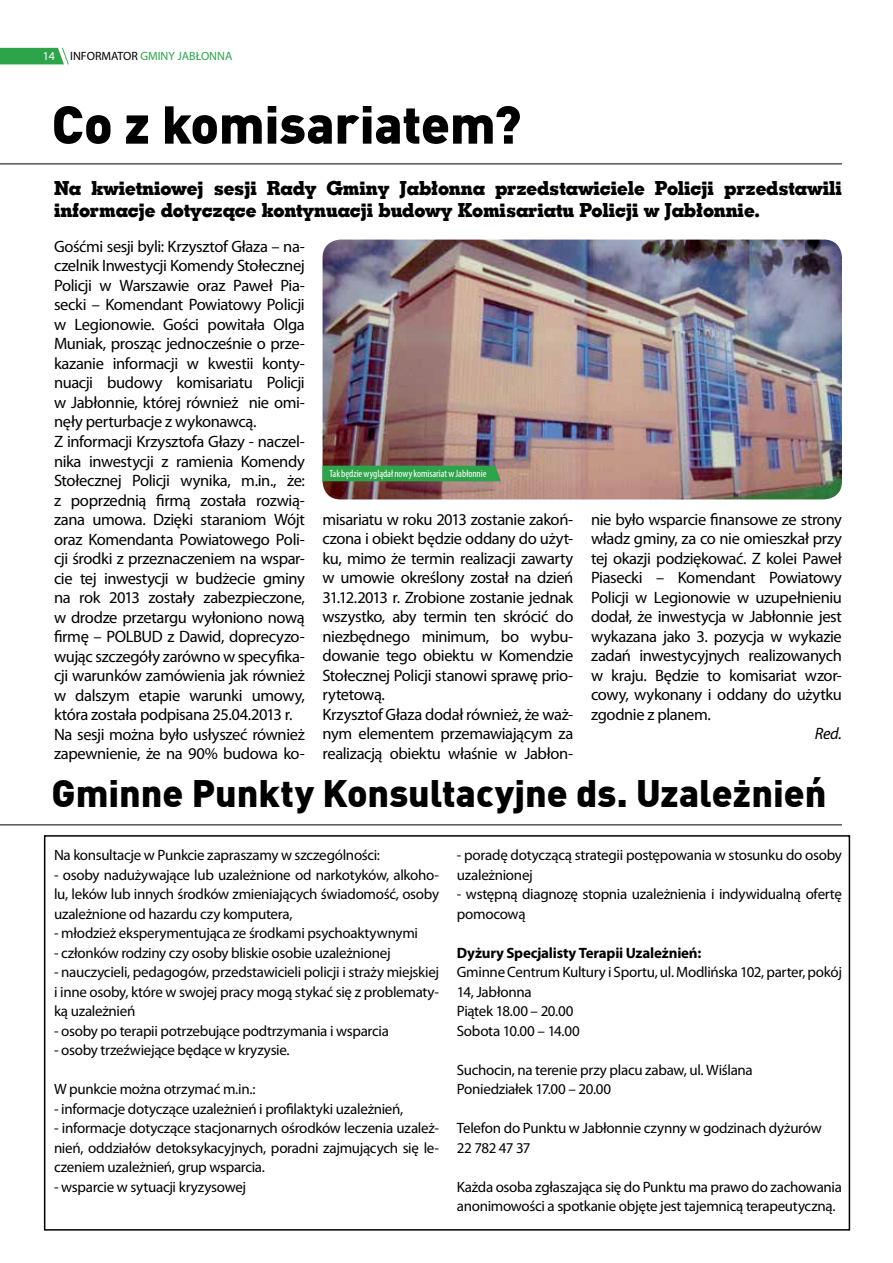
<style>
.page{position:relative;width:893px;height:1263px;background:#fff}
.page>*{position:absolute;margin:0;border:0;box-sizing:border-box;transform-origin:0 0}
.t1{font:900 52.5px "DIN Pl";letter-spacing:-.005em;color:#000}
.t2{font:900 37.5px "DIN Pl";color:#000}
.t3{font:19.5px/22.5px "Geo Slab 703 X Bd EU";letter-spacing:-.01em;color:#000}
.t4{font:16.5px/19.5px "Myriad Pro";letter-spacing:-.025em;color:#000}
.t5{font:italic 16.5px "Myriad Pro";color:#000}
.t6{font:15px/19.5px "Myriad Pro";letter-spacing:-.02em;color:#000}
.t7{font:700 15px "Myriad Pro";letter-spacing:-.015em;color:#000}
.t8{font:12px "Myriad Pro";color:#2da44a}
.t9{font:12px "Myriad Pro";color:#fff}
.t10{font:condensed 10.5px "Myriad Pro";letter-spacing:-.005em;color:#fff}
.s1{color:#000}
</style>
<div class="page">
<svg style="left:0;top:48px;width:69px;height:17px"></svg>
<hr style="left:0;top:164px;width:842px;height:1px;background:#000">
<hr style="left:0;top:825px;width:842px;height:1px;background:#000">
<img style="left:323px;top:240px;width:519px;height:259px">
<div style="left:323px;top:466px;width:178px;height:15px;background:#2da44a"></div>
<div style="left:44px;top:835px;width:806px;height:395px;border:2px solid #000"></div>
<p class="t9" style="left:43px;top:49px;width:14px">14</p>
<p class="t8" style="left:70px;top:49px;width:164px"><span class="s1">INFORMATOR</span> GMINY JABŁONNA</p>
<h1 class="t1" style="left:52px;top:90px;width:471px">Co z komisariatem?</h1>
<p class="t3" style="left:54px;top:176px;width:789px">Na kwietniowej sesji Rady Gminy Jabłonna przedstawiciele Policji przedstawili informacje dotyczące kontynuacji budowy Komisariatu Policji w Jabłonnie.</p>
<p class="t4" style="left:54px;top:236px;width:252px">Gośćmi sesji byli: Krzysztof Głaza – na&shy;czelnik Inwestycji Komendy Stołecznej Policji w Warszawie oraz Paweł Pia&shy;secki – Komendant Powiatowy Policji w Legionowie. Gości powitała Olga Muniak, prosząc jednocześnie o prze&shy;kazanie informacji w kwestii konty&shy;nuacji budowy komisariatu Policji w Jabłonnie, której również nie omi&shy;nęły perturbacje z wykonawcą.<br>Z informacji Krzysztofa Głazy - naczel&shy;nika inwestycji z ramienia Komendy Stołecznej Policji wynika, m.in., że: z poprzednią firmą została rozwią&shy;zana umowa. Dzięki staraniom Wójt oraz Komendanta Powiatowego Poli&shy;cji środki z przeznaczeniem na wspar&shy;cie tej inwestycji w budżecie gminy na rok 2013 zostały zabezpieczone, w drodze przetargu wyłoniono nową firmę – POLBUD z Dawid, doprecyzo&shy;wując szczegóły zarówno w specyfika&shy;cji warunków zamówienia jak również w dalszym etapie warunki umowy, która została podpisana 25.04.2013 r.<br>Na sesji można było usłyszeć również zapewnienie, że na 90% budowa ko-</p>
<p class="t10" style="left:329px;top:468px;width:159px">Tak będzie wyglądał nowy komisariat w Jabłonnie</p>
<p class="t4" style="left:323px;top:509px;width:252px">misariatu w roku 2013 zostanie zakoń&shy;czona i obiekt będzie oddany do użyt&shy;ku, mimo że termin realizacji zawarty w umowie określony został na dzień 31.12.2013 r. Zrobione zostanie jednak wszystko, aby termin ten skrócić do niezbędnego minimum, bo wybu&shy;dowanie tego obiektu w Komendzie Stołecznej Policji stanowi sprawę prio&shy;rytetową.<br>Krzysztof Głaza dodał również, że waż&shy;nym elementem przemawiającym za realizacją obiektu właśnie w Jabłon-</p>
<p class="t4" style="left:591px;top:509px;width:252px;text-align:justify">nie było wsparcie finansowe ze strony władz gminy, za co nie omieszkał przy tej okazji podziękować. Z kolei Paweł Piasecki – Komendant Powiatowy Policji w Legionowie w uzupełnieniu dodał, że inwestycja w Jabłonnie jest wykazana jako 3. pozycja w wykazie zadań inwestycyjnych realizowanych w kraju. Będzie to komisariat wzor&shy;cowy, wykonany i oddany do użytku zgodnie z planem.</p>
<p class="t5" style="left:815px;top:723px;width:29px">Red.</p>
<h2 class="t2" style="left:52px;top:769px;width:776px">Gminne Punkty Konsultacyjne ds. Uzależnień</h2>
<p class="t6" style="left:54px;top:845px;width:328px">Na konsultacje w Punkcie zapraszamy w szczególności:</p>
<p class="t6" style="left:54px;top:865px;width:387px;text-align:justify">- osoby nadużywające lub uzależnione od narkotyków, alkoho&shy;lu, leków lub innych środków zmieniających świadomość, osoby uzależnione od hazardu czy komputera,</p>
<p class="t6" style="left:54px;top:923px;width:366px">- młodzież eksperymentująca ze środkami psychoaktywnymi</p>
<p class="t6" style="left:54px;top:943px;width:338px">- członków rodziny czy osoby bliskie osobie uzależnionej</p>
<p class="t6" style="left:54px;top:962px;width:387px;text-align:justify">- nauczycieli, pedagogów, przedstawicieli policji i straży miejskiej i inne osoby, które w swojej pracy mogą stykać się z problematy&shy;ką uzależnień</p>
<p class="t6" style="left:54px;top:1021px;width:336px">- osoby po terapii potrzebujące podtrzymania i wsparcia</p>
<p class="t6" style="left:54px;top:1040px;width:237px">- osoby trzeźwiejące będące w kryzysie.</p>
<p class="t6" style="left:54px;top:1079px;width:203px">W punkcie można otrzymać m.in.:</p>
<p class="t6" style="left:54px;top:1099px;width:351px">- informacje dotyczące uzależnień i profilaktyki uzależnień,</p>
<p class="t6" style="left:54px;top:1118px;width:387px;text-align:justify">- informacje dotyczące stacjonarnych ośrodków leczenia uzależ&shy;nień, oddziałów detoksykacyjnych, poradni zajmujących się le&shy;czeniem uzależnień, grup wsparcia.</p>
<p class="t6" style="left:54px;top:1177px;width:194px">- wsparcie w sytuacji kryzysowej</p>
<p class="t6" style="left:457px;top:845px;width:387px">- poradę dotyczącą strategii postępowania w stosunku do osoby uzależnionej</p>
<p class="t6" style="left:457px;top:884px;width:387px">- wstępną diagnozę stopnia uzależnienia i indywidualną ofertę pomocową</p>
<p class="t7" style="left:457px;top:943px;width:246px">Dyżury Specjalisty Terapii Uzależnień:</p>
<p class="t6" style="left:457px;top:962px;width:387px">Gminne Centrum Kultury i Sportu, ul. Modlińska 102, parter, pokój<br>14, Jabłonna<br>Piątek 18.00 – 20.00<br>Sobota 10.00 – 14.00</p>
<p class="t6" style="left:457px;top:1060px;width:297px">Suchocin, na terenie przy placu zabaw, ul. Wiślana<br>Poniedziałek 17.00 – 20.00</p>
<p class="t6" style="left:457px;top:1118px;width:366px">Telefon do Punktu w Jabłonnie czynny w godzinach dyżurów<br>22 782 47 37</p>
<p class="t6" style="left:457px;top:1177px;width:387px">Każda osoba zgłaszająca się do Punktu ma prawo do zachowania anonimowości a spotkanie objęte jest tajemnicą terapeutyczną.</p>
</div>
